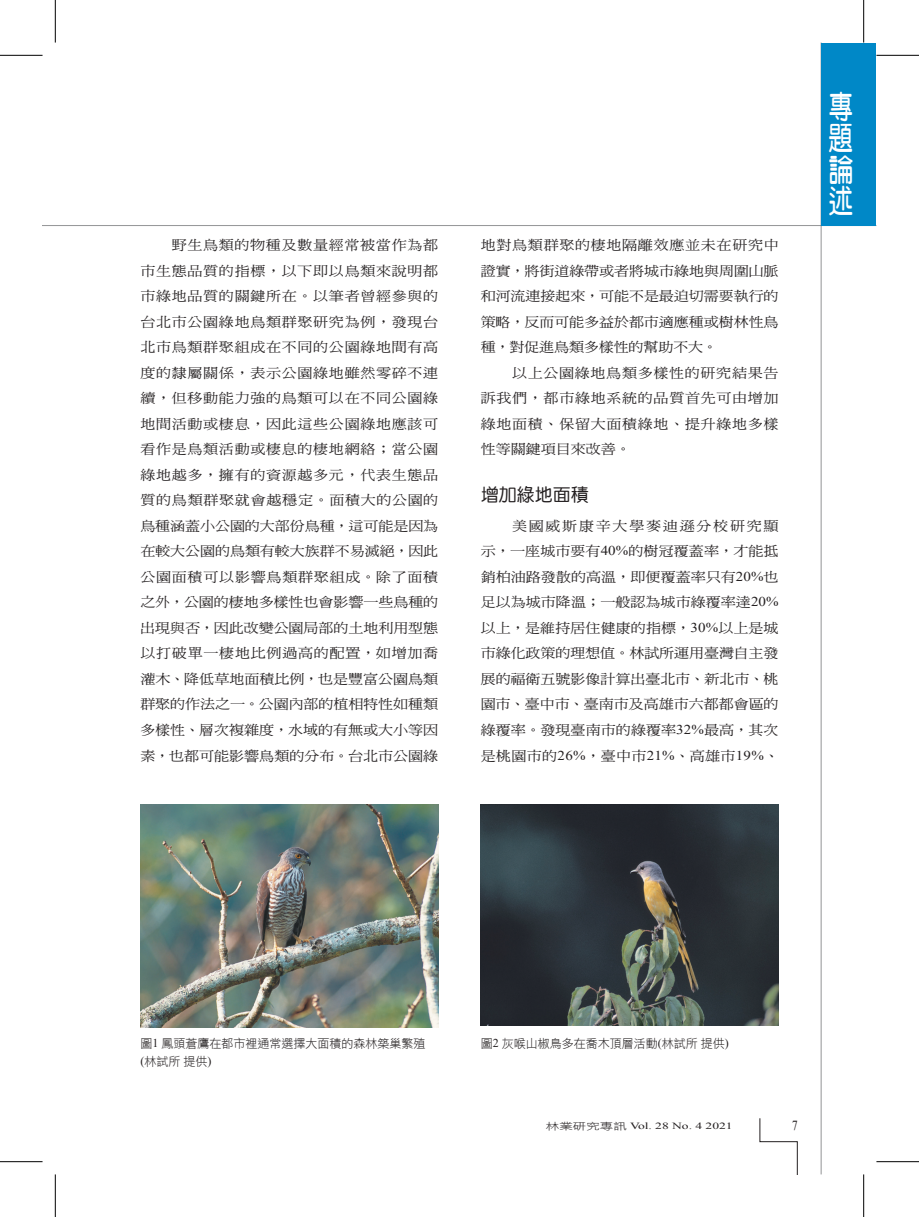
<style>
.page{position:relative;width:919px;height:1217px;background:#fff}
.page>*{position:absolute;margin:0;border:0;box-sizing:border-box;transform-origin:0 0}
.t1{font:31.5px/31.5px "DF Yuan W7 WINP BF";color:#fff;text-align:justify;scale:.77 1}
.t2{font:18px "DF Yuan W5 WINP BF";color:#231f20}
.t3{font:13.8px "Times New Roman";color:#231f20;scale:.8 1}
.t4{font:13.5px/25.5px "DF Ming W5 WINP BF";color:#231f20;text-align:justify;scale:1.11 1}
.t5{font:12px/18px "DF Hei W3 WINP BF";color:#231f20}
.t6{font:9.45px "Times New Roman";color:#231f20;scale:1.43 1}
.s1{font-family:"Times New Roman"}
.s2{font-family:"DF Hei W3 WINP BF"}
</style>
<div class="page">
<hr style="left:43px;top:225px;width:833px;height:1px;background:#6c6d70">
<hr style="left:820px;top:43px;width:1px;height:1131px;background:#6c6d70">
<svg style="left:759px;top:1118px;width:38px;height:56px"></svg>
<div style="left:821px;top:43px;width:54px;height:182px;background:#0088c7"></div>
<img style="left:140px;top:804px;width:298px;height:223px">
<img style="left:480px;top:804px;width:298px;height:221px">
<hr style="left:0;top:55px;width:43px;height:1px;background:#000">
<hr style="left:876px;top:55px;width:42px;height:1px;background:#000">
<hr style="left:0;top:1161px;width:43px;height:1px;background:#000">
<hr style="left:876px;top:1161px;width:42px;height:1px;background:#000">
<hr style="left:55px;top:0;width:1px;height:43px;background:#000">
<hr style="left:55px;top:1174px;width:1px;height:42px;background:#000">
<hr style="left:863px;top:0;width:1px;height:43px;background:#000">
<hr style="left:863px;top:1174px;width:1px;height:42px;background:#000">
<p class="t4" style="left:140px;top:232px;width:270px;text-indent:31px">野生鳥類的物種及數量經常被當作為都市生態品質的指標，以下即以鳥類來說明都市綠地品質的關鍵所在。以筆者曾經參與的台北市公園綠地鳥類群聚研究為例，發現台北市鳥類群聚組成在不同的公園綠地間有高度的隸屬關係，表示公園綠地雖然零碎不連續，但移動能力強的鳥類可以在不同公園綠地間活動或棲息，因此這些公園綠地應該可看作是鳥類活動或棲息的棲地網絡；當公園綠地越多，擁有的資源越多元，代表生態品質的鳥類群聚就會越穩定。面積大的公園的鳥種涵蓋小公園的大部份鳥種，這可能是因為在較大公園的鳥類有較大族群不易滅絕，因此公園面積可以影響鳥類群聚組成。除了面積之外，公園的棲地多樣性也會影響一些鳥種的出現與否，因此改變公園局部的土地利用型態以打破單一棲地比例過高的配置，如增加喬灌木、降低草地面積比例，也是豐富公園鳥類群聚的作法之一。公園內部的植相特性如種類多樣性、層次複雜度，水域的有無或大小等因素，也都可能影響鳥類的分布。台北市公園綠</p>
<p class="t4" style="left:480px;top:232px;width:270px">地對鳥類群聚的棲地隔離效應並未在研究中證實，將街道綠帶或者將城市綠地與周圍山脈和河流連接起來，可能不是最迫切需要執行的策略，反而可能多益於都市適應種或樹林性鳥種，對促進鳥類多樣性的幫助不大。</p>
<p class="t4" style="left:480px;top:360px;width:270px;text-indent:31px">以上公園綠地鳥類多樣性的研究結果告訴我們，都市綠地系統的品質首先可由增加綠地面積、保留大面積綠地、提升綠地多樣性等關鍵項目來改善。</p>
<h2 class="t2" style="left:480px;top:485px;width:109px">增加綠地面積</h2>
<p class="t4" style="left:480px;top:513px;width:270px;text-indent:31px">美國威斯康辛大學麥迪遜分校研究顯示，一座城市要有<span class="s1">40%</span>的樹冠覆蓋率，才能抵銷柏油路發散的高溫，即便覆蓋率只有<span class="s1">20%</span>也足以為城市降溫；一般認為城市綠覆率達<span class="s1">20%</span>以上，是維持居住健康的指標，<span class="s1">30%</span>以上是城市綠化政策的理想值。林試所運用臺灣自主發展的福衛五號影像計算出臺北市、新北市、桃園市、臺中市、臺南市及高雄市六都都會區的綠覆率。發現臺南市的綠覆率<span class="s1">32%</span>最高，其次是桃園市的<span class="s1">26%</span>，臺中市<span class="s1">21%</span>、高雄市<span class="s1">19%</span>、</p>
<h1 class="t1" style="left:828px;top:90px;width:32px">專題論述</h1>
<p class="t5" style="left:140px;top:1033px;width:286px">圖<span class="s1">1</span> 鳳頭蒼鷹在都市裡通常選擇大面積的森林築巢繁殖<span class="s1">(</span>林試所提供<span class="s1">)</span></p>
<p class="t5" style="left:480px;top:1033px;width:249px">圖<span class="s1">2</span> 灰喉山椒鳥多在喬木頂層活動<span class="s1">(</span>林試所提供<span class="s1">)</span></p>
<p class="t6" style="left:546px;top:1119px;width:132px"><span class="s2">林業研究專訊</span> Vol. 28 No. 4 2021</p>
<p class="t3" style="left:792px;top:1115px;width:8px">7</p>
</div>
